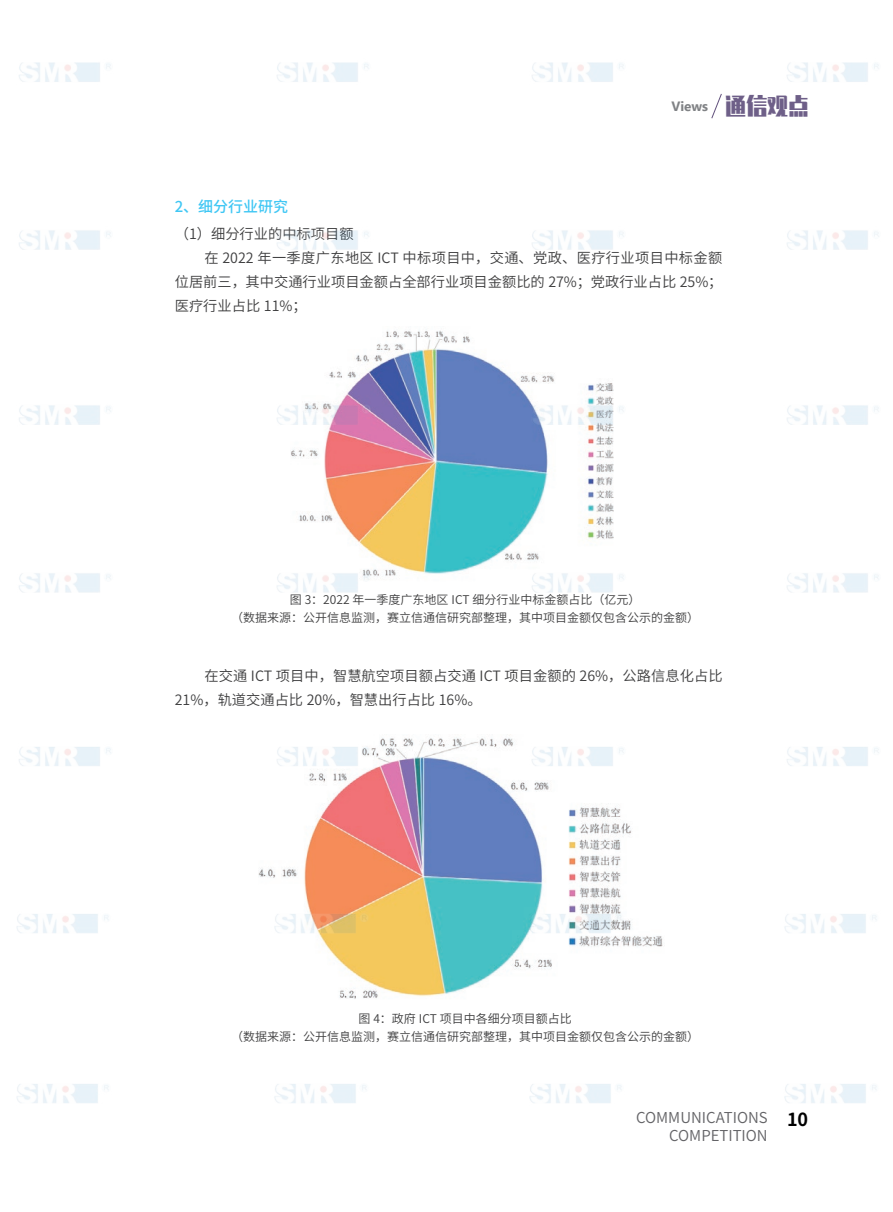
<style>
.page{position:relative;width:893px;height:1212px;background:#fff}
.page>*{position:absolute;margin:0;border:0;box-sizing:border-box;transform-origin:0 0}
.t1{font:15px/18px "Source Han Sans CN";color:#636366;text-align:center}
.t2{font:500 15px "Source Han Sans CN";color:#40c7f4}
.t3{font:14.25px/24px "Source Han Sans CN";color:#3e3e3f}
.t4{font:14.25px "Source Han Sans CN";letter-spacing:.025em;color:#3e3e3f}
.t5{font:700 13.5px "Nirmala UI";color:#808285}
.t6{font:12px/18px "Source Han Sans CN";color:#3e3e3f;text-align:center}
.s1{font-family:"Zhenyan GB";font-weight:400;font-size:22.65px;color:#6e5f88}
.s2{font-weight:700;font-size:18px;color:#000}
</style>
<div class="page">
<img style="left:17px;top:62px;width:862px;height:1041px">
<p class="t5" style="left:671px;top:94px;width:139px">Views <span class="s1">通信观点</span></p>
<p class="t2" style="left:175px;top:198px;width:115px">2、细分行业研究</p>
<p class="t3" style="left:175px;top:222px;width:180px">（1）细分行业的中标项目额</p>
<p class="t4" style="left:205px;top:249px;width:519px">在 2022 年一季度广东地区 ICT 中标项目中，交通、党政、医疗行业项目中标金额</p>
<p class="t3" style="left:175px;top:270px;width:549px">位居前三，其中交通行业项目金额占全部行业项目金额比的 27%；党政行业占比 25%；</p>
<p class="t3" style="left:175px;top:294px;width:133px">医疗行业占比 11%；</p>
<p class="t6" style="left:231px;top:591px;width:469px">图 3：2022 年一季度广东地区 ICT 细分行业中标金额占比（亿元）<br>（数据来源：公开信息监测，赛立信通信研究部整理，其中项目金额仅包含公示的金额）</p>
<p class="t3" style="left:175px;top:664px;width:549px;text-indent:30px">在交通 ICT 项目中，智慧航空项目额占交通 ICT 项目金额的 26%，公路信息化占比<br>21%，轨道交通占比 20%，智慧出行占比 16%。</p>
<p class="t6" style="left:231px;top:1009px;width:469px">图 4：政府 ICT 项目中各细分项目额占比<br>（数据来源：公开信息监测，赛立信通信研究部整理，其中项目金额仅包含公示的金额）</p>
<p class="t1" style="left:636px;top:1109px;width:173px">COMMUNICATIONS <span class="s2">10<br></span>COMPETITION</p>
</div>
